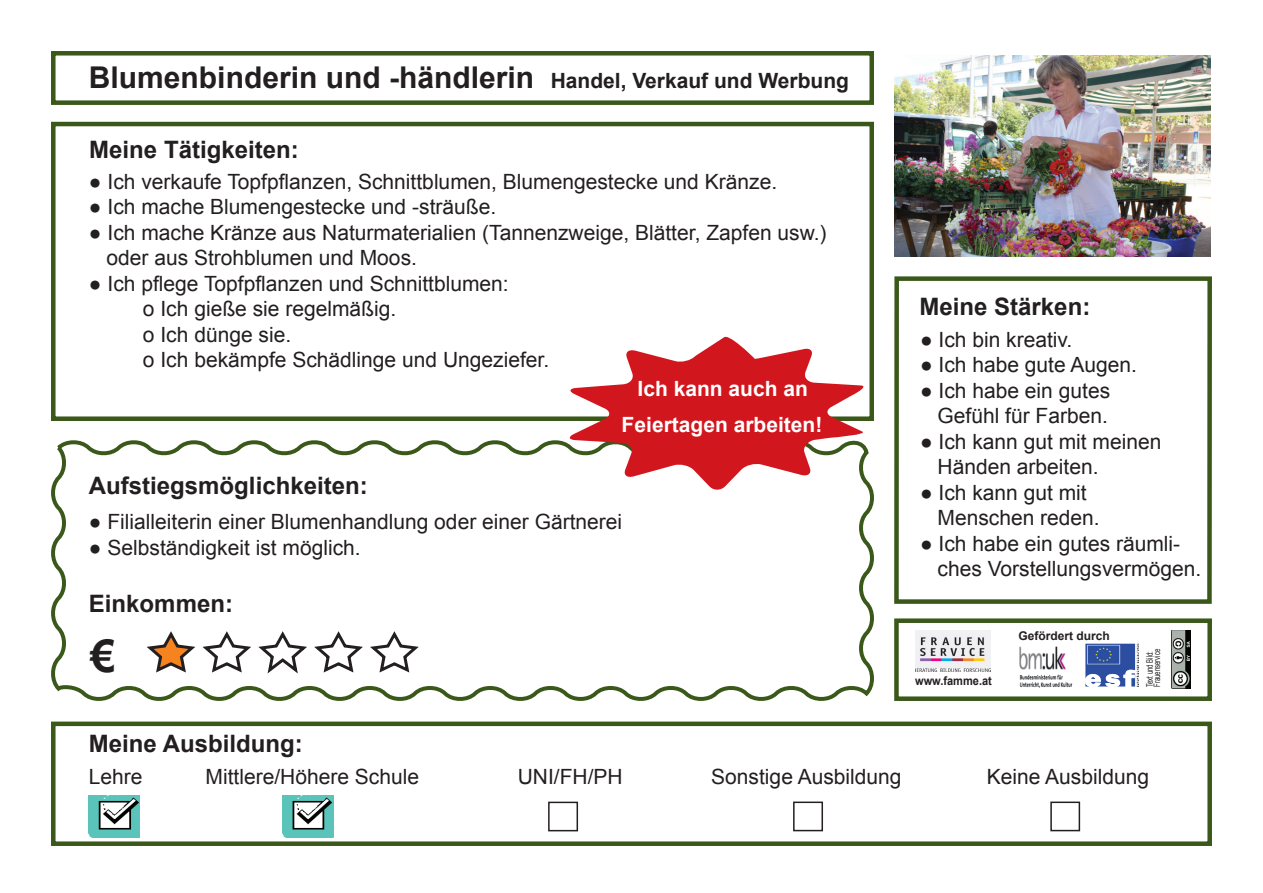
<style>
.page{position:relative;width:1263px;height:893px;background:#fff}
.page>*{position:absolute;margin:0;border:0;box-sizing:border-box;transform-origin:0 0}
.t1{font:700 45px "Arial";color:#231f20}
.t2{font:700 30px "Arial";color:#231f20}
.t3{font:700 24px "Arial";color:#231f20}
.t4{font:21px/25.5px "Arial";color:#231f20}
.t5{font:700 21px/36px "Arial";color:#fff;text-align:center}
.t6{font:700 12px "Arial";color:#231f20}
.t7{font:700 12px "Arial";color:#231f20;scale:.92 1}
.t8{font:9px/7.2px "Arial";color:#231f20;scale:.67 1}
.s1{font-size:21px}
</style>
<div class="page">
<svg style="left:51px;top:440px;width:823px;height:261px"></svg>
<div style="left:51px;top:722px;width:1161px;height:124px;border:4px solid #395819"></div>
<div style="left:793px;top:801px;width:30px;height:30px;border:2px solid #231f20"></div>
<img style="left:89px;top:796px;width:51px;height:42px">
<img style="left:283px;top:796px;width:51px;height:42px">
<div style="left:548px;top:802px;width:30px;height:29px;border:2px solid #231f20"></div>
<svg style="left:143px;top:630px;width:279px;height:47px"></svg>
<div style="left:1050px;top:801px;width:30px;height:30px;border:2px solid #231f20"></div>
<img style="left:894px;top:56px;width:316px;height:200px">
<div style="left:51px;top:51px;width:823px;height:54px;border:4px solid #395819"></div>
<div style="left:51px;top:122px;width:823px;height:299px;border:4px solid #395819"></div>
<div style="left:894px;top:276px;width:318px;height:328px;border:4px solid #395819"></div>
<svg style="left:568px;top:336px;width:300px;height:155px;fill:#d2161e"></svg>
<img style="left:1171px;top:630px;width:20px;height:59px">
<div style="left:894px;top:618px;width:318px;height:83px;border:4px solid #395819"></div>
<img style="left:915px;top:630px;width:75px;height:41px">
<img style="left:1020px;top:646px;width:53px;height:42px">
<img style="left:1086px;top:644px;width:52px;height:43px">
<h2 class="t2" style="left:89px;top:57px;width:761px">Blumenbinderin und -händlerin <span class="s1">Handel, Verkauf und Werbung</span></h2>
<p class="t3" style="left:89px;top:133px;width:211px">Meine Tätigkeiten:</p>
<p class="t4" style="left:89px;top:169px;width:690px">● Ich verkaufe Topfpflanzen, Schnittblumen, Blumengestecke und Kränze.</p>
<p class="t4" style="left:89px;top:194px;width:409px">● Ich mache Blumengestecke und -sträuße.</p>
<p class="t4" style="left:106px;top:220px;width:722px;text-indent:-18px">● Ich mache Kränze aus Naturmaterialien (Tannenzweige, Blätter, Zapfen usw.) oder aus Strohblumen und Moos.</p>
<p class="t4" style="left:143px;top:271px;width:408px;text-indent:-54px">● Ich pflege Topfpflanzen und Schnittblumen:<br>o Ich gieße sie regelmäßig.<br>o Ich dünge sie.<br>o Ich bekämpfe Schädlinge und Ungeziefer.</p>
<p class="t5" style="left:622px;top:371px;width:202px">Ich kann auch an<br>Feiertagen arbeiten!</p>
<p class="t3" style="left:89px;top:470px;width:280px">Aufstiegsmöglichkeiten:</p>
<p class="t4" style="left:89px;top:509px;width:535px">● Filialleiterin einer Blumenhandlung oder einer Gärtnerei</p>
<p class="t4" style="left:89px;top:535px;width:273px">● Selbständigkeit ist möglich.</p>
<p class="t3" style="left:89px;top:588px;width:146px">Einkommen:</p>
<h1 class="t1" style="left:90px;top:626px;width:27px">€</h1>
<p class="t3" style="left:89px;top:728px;width:215px">Meine Ausbildung:</p>
<p class="t3" style="left:919px;top:291px;width:172px">Meine Stärken:</p>
<p class="t4" style="left:920px;top:327px;width:154px">● Ich bin kreativ.</p>
<p class="t4" style="left:920px;top:352px;width:219px">● Ich habe gute Augen.</p>
<p class="t4" style="left:920px;top:378px;width:192px;text-align:right">● Ich habe ein gutes<br>Gefühl für Farben.</p>
<p class="t4" style="left:937px;top:429px;width:225px;text-indent:-18px">● Ich kann gut mit meinen<br>Händen arbeiten.</p>
<p class="t4" style="left:937px;top:480px;width:164px;text-indent:-18px">● Ich kann gut mit<br>Menschen reden.</p>
<p class="t4" style="left:937px;top:531px;width:265px;text-indent:-18px">● Ich habe ein gutes räumli&shy;ches Vorstellungsvermögen.</p>
<p class="t7" style="left:915px;top:673px;width:85px">www.famme.at</p>
<p class="t6" style="left:1019px;top:628px;width:93px">Gefördert durch</p>
<p class="t8" style="left:1146px;top:687px;width:58px;rotate:-90deg">Text und Bild:<br>Frauenservice</p>
<p class="t4" style="left:89px;top:764px;width:55px">Lehre</p>
<p class="t4" style="left:206px;top:764px;width:215px">Mittlere/Höhere Schule</p>
<p class="t4" style="left:518px;top:764px;width:106px">UNI/FH/PH</p>
<p class="t4" style="left:711px;top:764px;width:192px">Sonstige Ausbildung</p>
<p class="t4" style="left:987px;top:764px;width:164px">Keine Ausbildung</p>
</div>
